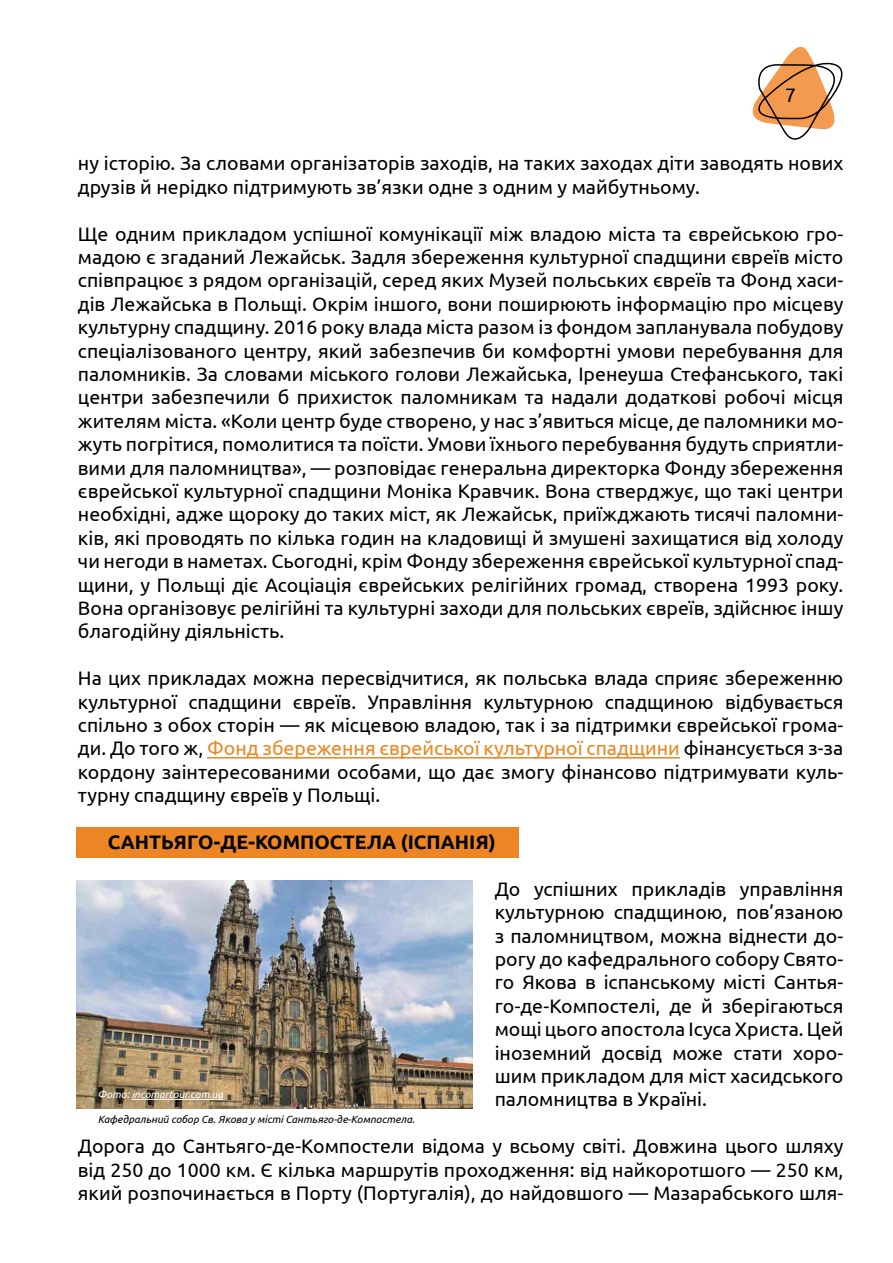
<style>
.page{position:relative;width:893px;height:1263px;background:#fff}
.page>*{position:absolute;margin:0;border:0;box-sizing:border-box;transform-origin:0 0}
.t1{font:19.5px/23.4px "Ubuntu";color:#000;text-align:justify}
.t2{font:700 19.5px "Ubuntu";color:#000}
.t3{font:italic 10.5px "Ubuntu";color:#000}
.t4{font:italic 10.5px "Ubuntu";color:#fff}
.s1{color:#e98824}
</style>
<div class="page">
<svg style="left:752px;top:46px;width:91px;height:94px"></svg>
<div style="left:76px;top:827px;width:443px;height:31px;background:#ec8524"></div>
<hr style="left:207px;top:757px;width:473px;height:1px;background:#e98824">
<img style="left:76px;top:880px;width:396px;height:228px">
<hr style="left:132px;top:1099px;width:91px;height:1px;background:#fff">
<p class="t1" style="left:785px;top:83px;width:12px">7</p>
<p class="t1" style="left:78px;top:151px;width:767px">ну історію. За словами організаторів заходів, на таких заходах діти заводять нових друзів й нерідко підтримують зв’язки одне з одним у майбутньому.</p>
<p class="t1" style="left:78px;top:221px;width:767px">Ще одним прикладом успішної комунікації між владою міста та єврейською гро&shy;мадою є згаданий Лежайськ. Задля збереження культурної спадщини євреїв місто співпрацює з рядом організацій, серед яких Музей польських євреїв та Фонд хаси&shy;дів Лежайська в Польщі. Окрім іншого, вони поширюють інформацію про місцеву культурну спадщину. 2016 року влада міста разом із фондом запланувала побудову спеціалізованого центру, який забезпечив би комфортні умови перебування для паломників. За словами міського голови Лежайська, Іренеуша Стефанського, такі центри забезпечили б прихисток паломникам та надали додаткові робочі місця жителям міста. «Коли центр буде створено, у нас з’явиться місце, де паломники мо&shy;жуть погрітися, помолитися та поїсти. Умови їхнього перебування будуть сприятли&shy;вими для паломництва», — розповідає генеральна директорка Фонду збереження єврейської культурної спадщини Моніка Кравчик. Вона стверджує, що такі центри необхідні, адже щороку до таких міст, як Лежайськ, приїжджають тисячі паломни&shy;ків, які проводять по кілька годин на кладовищі й змушені захищатися від холоду чи негоди в наметах. Сьогодні, крім Фонду збереження єврейської культурної спад&shy;щини, у Польщі діє Асоціація єврейських релігійних громад, створена 1993 року.<br>Вона організовує релігійні та культурні заходи для польських євреїв, здійснює іншу благодійну діяльність.</p>
<p class="t1" style="left:78px;top:666px;width:767px">На цих прикладах можна пересвідчитися, як польська влада сприяє збереженню культурної спадщини євреїв. Управління культурною спадщиною відбувається спільно з обох сторін — як місцевою владою, так і за підтримки єврейської грома&shy;ди. До того ж, <span class="s1">Фонд збереження єврейської культурної спадщини</span> фінансується з-за кордону заінтересованими особами, що дає змогу фінансово підтримувати куль&shy;турну спадщину євреїв у Польщі.</p>
<p class="t2" style="left:108px;top:830px;width:389px">САНТЬЯГО-ДЕ-КОМПОСТЕЛА (ІСПАНІЯ)</p>
<p class="t1" style="left:495px;top:876px;width:350px">До успішних прикладів управління культурною спадщиною, пов’язаною з паломництвом, можна віднести до&shy;рогу до кафедрального собору Свято&shy;го Якова в іспанському місті Сантья&shy;го-де-Компостелі, де й зберігаються мощі цього апостола Ісуса Христа. Цей іноземний досвід може стати хоро&shy;шим прикладом для міст хасидського паломництва в Україні.</p>
<p class="t1" style="left:78px;top:1134px;width:767px">Дорога до Сантьяго-де-Компостели відома у всьому світі. Довжина цього шляху від 250 до 1000 км. Є кілька маршрутів проходження: від найкоротшого — 250 км, який розпочинається в Порту (Португалія), до найдовшого — Мазарабського шля-</p>
<p class="t4" style="left:98px;top:1088px;width:127px">Фото: incomartour.com.ua</p>
<p class="t3" style="left:98px;top:1113px;width:319px">Кафедральний собор Св. Якова у місті Сантьяго-де-Компостела.</p>
</div>
